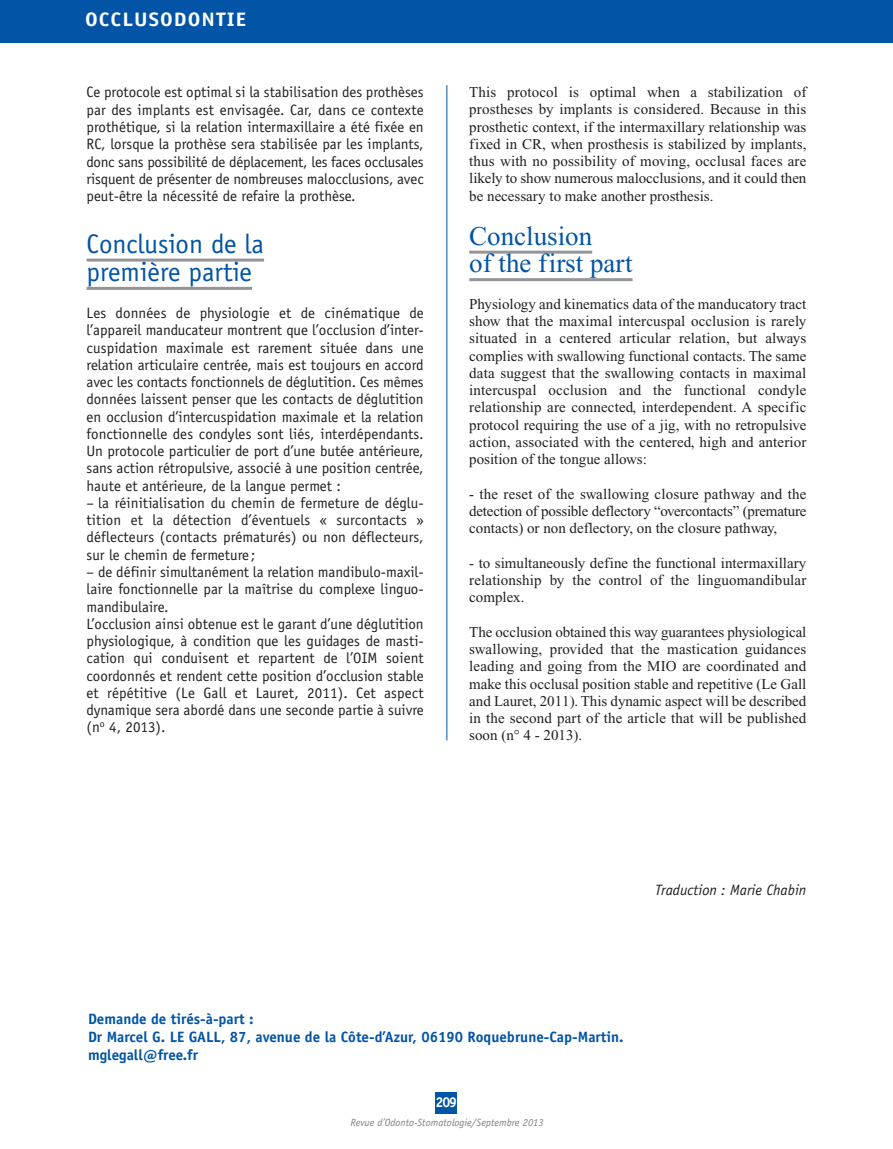
<style>
.page{position:relative;width:893px;height:1149px;background:#fff}
.page>*{position:absolute;margin:0;border:0;box-sizing:border-box;transform-origin:0 0}
.t1{font:27px/28.2px "Officina Sans";color:#0154a6}
.t2{font:27px/27.5px "Times New Roman";color:#0154a6}
.t3{font:700 19.5px "Officina Sans";letter-spacing:.05em;color:#fff;scale:1.1 1}
.t4{font:15px/17.2px "Officina Sans";color:#231f20;text-align:justify}
.t5{font:15px/17.2px "Times New Roman";color:#231f20;text-align:justify}
.t6{font:700 15px/18px "Officina Sans";color:#0154a6}
.t7{font:italic 15px "Officina Sans";color:#231f20}
.t8{font:700 14.25px "Officina Sans";color:#fff}
.t9{font:italic 10.5px "Officina Sans";color:#808285}
</style>
<div class="page">
<div style="left:436px;top:1091px;width:21px;height:22px;background:#0154a6"></div>
<div style="left:0;top:0;width:893px;height:43px;background:#0154a6"></div>
<hr style="left:87px;top:258px;width:177px;height:3px;background:#939598">
<hr style="left:87px;top:287px;width:165px;height:3px;background:#939598">
<hr style="left:469px;top:250px;width:123px;height:3px;background:#939598">
<hr style="left:469px;top:278px;width:164px;height:3px;background:#939598">
<hr style="left:446px;top:85px;width:1px;height:655px;background:#0154a6">
<h2 class="t3" style="left:85px;top:12px;width:148px">OCCLUSODONTIE</h2>
<p class="t4" style="left:87px;top:85px;width:339px">Ce protocole est optimal si la stabilisation des prothèses par des implants est envisagée. Car, dans ce contexte prothétique, si la relation intermaxillaire a été fixée en RC, lorsque la prothèse sera stabilisée par les implants, donc sans possibilité de déplacement, les faces occlusales risquent de présenter de nombreuses malocclusions, avec peut-être la nécessité de refaire la prothèse.</p>
<h1 class="t1" style="left:87px;top:232px;width:179px">Conclusion de la première partie</h1>
<p class="t4" style="left:87px;top:305px;width:339px">Les données de physiologie et de cinématique de l’appareil manducateur montrent que l’occlusion d’inter&shy;cuspidation maximale est rarement située dans une relation articulaire centrée, mais est toujours en accord avec les contacts fonctionnels de déglutition. Ces mêmes données laissent penser que les contacts de déglutition en occlusion d’intercuspidation maximale et la relation fonctionnelle des condyles sont liés, interdépendants.<br>Un protocole particulier de port d’une butée antérieure, sans action rétropulsive, associé à une position centrée, haute et antérieure, de la langue permet :</p>
<p class="t4" style="left:87px;top:495px;width:339px">– la réinitialisation du chemin de fermeture de déglu&shy;tition et la détection d’éventuels « surcontacts » déflecteurs (contacts prématurés) ou non déflecteurs, sur le chemin de fermeture ;</p>
<p class="t4" style="left:87px;top:564px;width:339px;text-align:left">– de définir simultanément la relation mandibulo-maxil&shy;laire fonctionnelle par la maîtrise du complexe linguo&shy;mandibulaire.<br>L’occlusion ainsi obtenue est le garant d’une déglutition physiologique, à condition que les guidages de masti&shy;cation qui conduisent et repartent de l’OIM soient coordonnés et rendent cette position d’occlusion stable et répétitive (Le Gall et Lauret, 2011). Cet aspect dynamique sera abordé dans une seconde partie à suivre (n<sup>o</sup> 4, 2013).</p>
<p class="t5" style="left:469px;top:85px;width:339px">This protocol is optimal when a stabilization of prostheses by implants is considered. Because in this prosthetic context, if the intermaxillary relationship was fixed in CR, when prosthesis is stabilized by implants, thus with no possibility of moving, occlusal faces are likely to show numerous malocclusions, and it could then be necessary to make another prosthesis.</p>
<h1 class="t2" style="left:469px;top:224px;width:165px">Conclusion<br>of the first part</h1>
<p class="t5" style="left:469px;top:296px;width:339px">Physiology and kinematics data of the manducatory tract show that the maximal intercuspal occlusion is rarely situated in a centered articular relation, but always complies with swallowing functional contacts. The same data suggest that the swallowing contacts in maximal intercuspal occlusion and the functional condyle relationship are connected, interdependent. A specific protocol requiring the use of a jig, with no retropulsive action, associated with the centered, high and anterior position of the tongue allows:</p>
<p class="t5" style="left:469px;top:486px;width:339px">- the reset of the swallowing closure pathway and the detection of possible deflectory “overcontacts” (premature contacts) or non deflectory, on the closure pathway,</p>
<p class="t5" style="left:469px;top:555px;width:339px">- to simultaneously define the functional intermaxillary relationship by the control of the linguomandibular complex.</p>
<p class="t5" style="left:469px;top:624px;width:339px">The occlusion obtained this way guarantees physiological swallowing, provided that the mastication guidances leading and going from the MIO are coordinated and make this occlusal position stable and repetitive (Le Gall and Lauret, 2011). This dynamic aspect will be described in the second part of the article that will be published soon (n° 4 - 2013).</p>
<p class="t7" style="left:655px;top:884px;width:153px">Traduction : Marie Chabin</p>
<p class="t6" style="left:88px;top:1011px;width:537px">Demande de tirés-à-part :<br>Dr Marcel G. LE GALL, 87, avenue de la Côte-d’Azur, 06190 Roquebrune-Cap-Martin. mglegall@free.fr</p>
<p class="t8" style="left:435px;top:1096px;width:23px">209</p>
<p class="t9" style="left:350px;top:1117px;width:195px">Revue d’Odonto-Stomatologie/Septembre 2013</p>
</div>
